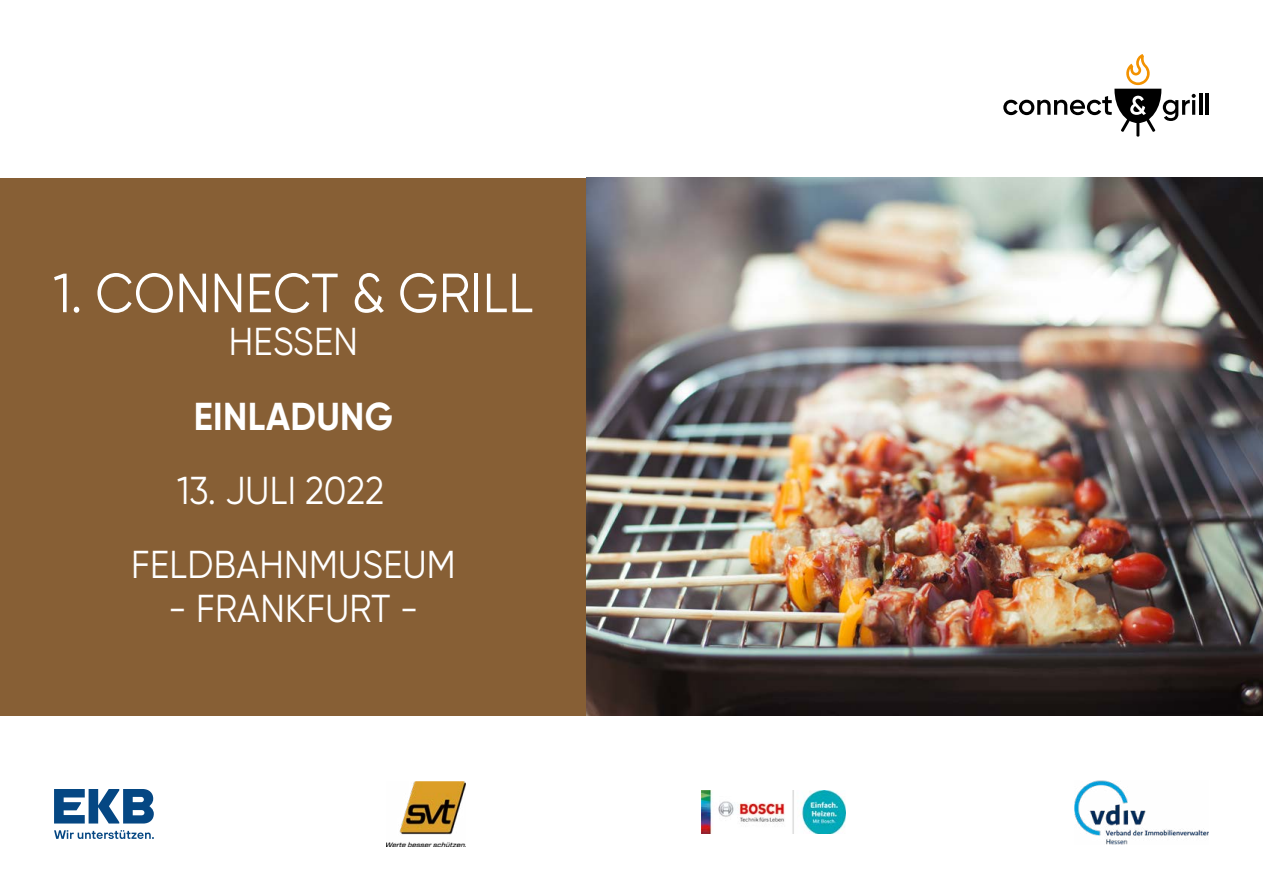
<style>
.page{position:relative;width:1263px;height:893px;background:#fff}
.page>*{position:absolute;margin:0;border:0;box-sizing:border-box;transform-origin:0 0}
.t1{font:55.05px "Gilroy";letter-spacing:.01em;color:#fff;scale:.93 1}
.t2{font:38.85px "Gilroy";letter-spacing:.01em;color:#fff;scale:.93 1}
.t3{font:700 38.85px "Gilroy";letter-spacing:.01em;color:#fff;scale:.93 1}
</style>
<div class="page">
<div style="left:0;top:178px;width:587px;height:537px;background:#875f35"></div>
<img style="left:587px;top:178px;width:676px;height:537px">
<hr style="left:1199px;top:93px;width:3px;height:22px;background:#000">
<hr style="left:1206px;top:93px;width:3px;height:22px;background:#000">
<hr style="left:1136px;top:122px;width:3px;height:15px;background:#000">
<svg style="left:1003px;top:54px;width:193px;height:78px"></svg>
<img style="left:386px;top:782px;width:80px;height:64px">
<svg style="left:54px;top:830px;width:100px;height:9px"></svg>
<svg style="left:54px;top:789px;width:100px;height:34px"></svg>
<img style="left:701px;top:791px;width:144px;height:42px">
<img style="left:1074px;top:780px;width:135px;height:64px">
<h1 class="t1" style="left:53px;top:259px;width:518px">1. CONNECT &amp; GRILL</h1>
<p class="t2" style="left:229px;top:318px;width:141px">HESSEN</p>
<p class="t3" style="left:194px;top:392px;width:216px">EINLADUNG</p>
<p class="t2" style="left:177px;top:467px;width:224px">13. JULI 2022</p>
<p class="t2" style="left:131px;top:541px;width:351px">FELDBAHNMUSEUM</p>
<p class="t2" style="left:168px;top:584px;width:271px">- FRANKFURT -</p>
</div>
